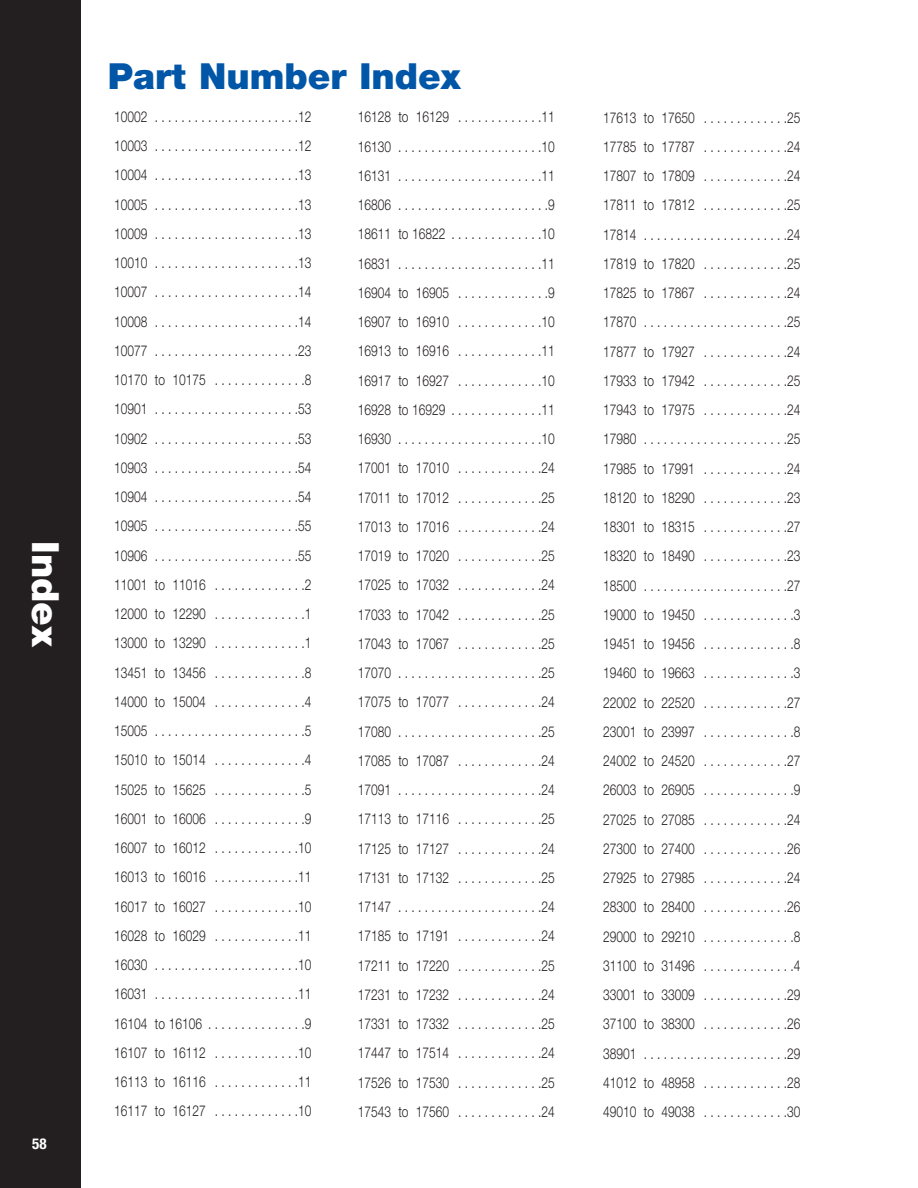
<style>
.page{position:relative;width:918px;height:1188px;background:#fff}
.page>*{position:absolute;margin:0;border:0;box-sizing:border-box;transform-origin:0 0}
.t1{font:900 37.5px "Helvetica Neue";color:#fff}
.t2{font:900 36px "Helvetica Neue";color:#0156a8}
.t3{font:300 15px/29.2px "Helvetica Neue";color:#231f20;text-align:justify;scale:.8 1}
.t4{font:700 condensed 15px "Helvetica Neue";color:#fff}
</style>
<div class="page">
<div style="left:0;top:0;width:81px;height:1188px;background:#231f20"></div>
<h1 class="t1" style="left:59px;top:541px;width:108px;rotate:90deg">Index</h1>
<p class="t4" style="left:32px;top:1138px;width:16px">58</p>
<h2 class="t2" style="left:108px;top:63px;width:355px">Part Number Index</h2>
<p class="t3" style="left:114px;top:101px;width:248px">10002 . . . . . . . . . . . . . . . . . . . . . .12<br>10003 . . . . . . . . . . . . . . . . . . . . . .12<br>10004 . . . . . . . . . . . . . . . . . . . . . .13<br>10005 . . . . . . . . . . . . . . . . . . . . . .13<br>10009 . . . . . . . . . . . . . . . . . . . . . .13<br>10010 . . . . . . . . . . . . . . . . . . . . . .13<br>10007 . . . . . . . . . . . . . . . . . . . . . .14<br>10008 . . . . . . . . . . . . . . . . . . . . . .14<br>10077 . . . . . . . . . . . . . . . . . . . . . .23<br>10170 to 10175 . . . . . . . . . . . . . .8<br>10901 . . . . . . . . . . . . . . . . . . . . . .53<br>10902 . . . . . . . . . . . . . . . . . . . . . .53<br>10903 . . . . . . . . . . . . . . . . . . . . . .54<br>10904 . . . . . . . . . . . . . . . . . . . . . .54<br>10905 . . . . . . . . . . . . . . . . . . . . . .55<br>10906 . . . . . . . . . . . . . . . . . . . . . .55<br>11001 to 11016 . . . . . . . . . . . . . .2<br>12000 to 12290 . . . . . . . . . . . . . .1<br>13000 to 13290 . . . . . . . . . . . . . .1<br>13451 to 13456 . . . . . . . . . . . . . .8<br>14000 to 15004 . . . . . . . . . . . . . .4<br>15005 . . . . . . . . . . . . . . . . . . . . . . .5<br>15010 to 15014 . . . . . . . . . . . . . .4<br>15025 to 15625 . . . . . . . . . . . . . .5<br>16001 to 16006 . . . . . . . . . . . . . .9<br>16007 to 16012 . . . . . . . . . . . . .10<br>16013 to 16016 . . . . . . . . . . . . .11<br>16017 to 16027 . . . . . . . . . . . . .10<br>16028 to 16029 . . . . . . . . . . . . .11<br>16030 . . . . . . . . . . . . . . . . . . . . . .10<br>16031 . . . . . . . . . . . . . . . . . . . . . .11<br>16104 to 16106 . . . . . . . . . . . . . . .9<br>16107 to 16112 . . . . . . . . . . . . .10<br>16113 to 16116 . . . . . . . . . . . . .11<br>16117 to 16127 . . . . . . . . . . . . .10</p>
<p class="t3" style="left:358px;top:102px;width:248px">16128 to 16129 . . . . . . . . . . . . .11<br>16130 . . . . . . . . . . . . . . . . . . . . . .10<br>16131 . . . . . . . . . . . . . . . . . . . . . .11<br>16806 . . . . . . . . . . . . . . . . . . . . . . .9<br>18611 to 16822 . . . . . . . . . . . . . .10<br>16831 . . . . . . . . . . . . . . . . . . . . . .11<br>16904 to 16905 . . . . . . . . . . . . . .9<br>16907 to 16910 . . . . . . . . . . . . .10<br>16913 to 16916 . . . . . . . . . . . . .11<br>16917 to 16927 . . . . . . . . . . . . .10<br>16928 to 16929 . . . . . . . . . . . . . .11<br>16930 . . . . . . . . . . . . . . . . . . . . . .10<br>17001 to 17010 . . . . . . . . . . . . .24<br>17011 to 17012 . . . . . . . . . . . . .25<br>17013 to 17016 . . . . . . . . . . . . .24<br>17019 to 17020 . . . . . . . . . . . . .25<br>17025 to 17032 . . . . . . . . . . . . .24<br>17033 to 17042 . . . . . . . . . . . . .25<br>17043 to 17067 . . . . . . . . . . . . .25<br>17070 . . . . . . . . . . . . . . . . . . . . . .25<br>17075 to 17077 . . . . . . . . . . . . .24<br>17080 . . . . . . . . . . . . . . . . . . . . . .25<br>17085 to 17087 . . . . . . . . . . . . .24<br>17091 . . . . . . . . . . . . . . . . . . . . . .24<br>17113 to 17116 . . . . . . . . . . . . .25<br>17125 to 17127 . . . . . . . . . . . . .24<br>17131 to 17132 . . . . . . . . . . . . .25<br>17147 . . . . . . . . . . . . . . . . . . . . . .24<br>17185 to 17191 . . . . . . . . . . . . .24<br>17211 to 17220 . . . . . . . . . . . . .25<br>17231 to 17232 . . . . . . . . . . . . .24<br>17331 to 17332 . . . . . . . . . . . . .25<br>17447 to 17514 . . . . . . . . . . . . .24<br>17526 to 17530 . . . . . . . . . . . . .25<br>17543 to 17560 . . . . . . . . . . . . .24</p>
<p class="t3" style="left:603px;top:102px;width:248px">17613 to 17650 . . . . . . . . . . . . .25<br>17785 to 17787 . . . . . . . . . . . . .24<br>17807 to 17809 . . . . . . . . . . . . .24<br>17811 to 17812 . . . . . . . . . . . . .25<br>17814 . . . . . . . . . . . . . . . . . . . . . .24<br>17819 to 17820 . . . . . . . . . . . . .25<br>17825 to 17867 . . . . . . . . . . . . .24<br>17870 . . . . . . . . . . . . . . . . . . . . . .25<br>17877 to 17927 . . . . . . . . . . . . .24<br>17933 to 17942 . . . . . . . . . . . . .25<br>17943 to 17975 . . . . . . . . . . . . .24<br>17980 . . . . . . . . . . . . . . . . . . . . . .25<br>17985 to 17991 . . . . . . . . . . . . .24<br>18120 to 18290 . . . . . . . . . . . . .23<br>18301 to 18315 . . . . . . . . . . . . .27<br>18320 to 18490 . . . . . . . . . . . . .23<br>18500 . . . . . . . . . . . . . . . . . . . . . .27<br>19000 to 19450 . . . . . . . . . . . . . .3<br>19451 to 19456 . . . . . . . . . . . . . .8<br>19460 to 19663 . . . . . . . . . . . . . .3<br>22002 to 22520 . . . . . . . . . . . . .27<br>23001 to 23997 . . . . . . . . . . . . . .8<br>24002 to 24520 . . . . . . . . . . . . .27<br>26003 to 26905 . . . . . . . . . . . . . .9<br>27025 to 27085 . . . . . . . . . . . . .24<br>27300 to 27400 . . . . . . . . . . . . .26<br>27925 to 27985 . . . . . . . . . . . . .24<br>28300 to 28400 . . . . . . . . . . . . .26<br>29000 to 29210 . . . . . . . . . . . . . .8<br>31100 to 31496 . . . . . . . . . . . . . .4<br>33001 to 33009 . . . . . . . . . . . . .29<br>37100 to 38300 . . . . . . . . . . . . .26<br>38901 . . . . . . . . . . . . . . . . . . . . . .29<br>41012 to 48958 . . . . . . . . . . . . .28<br>49010 to 49038 . . . . . . . . . . . . .30</p>
</div>
